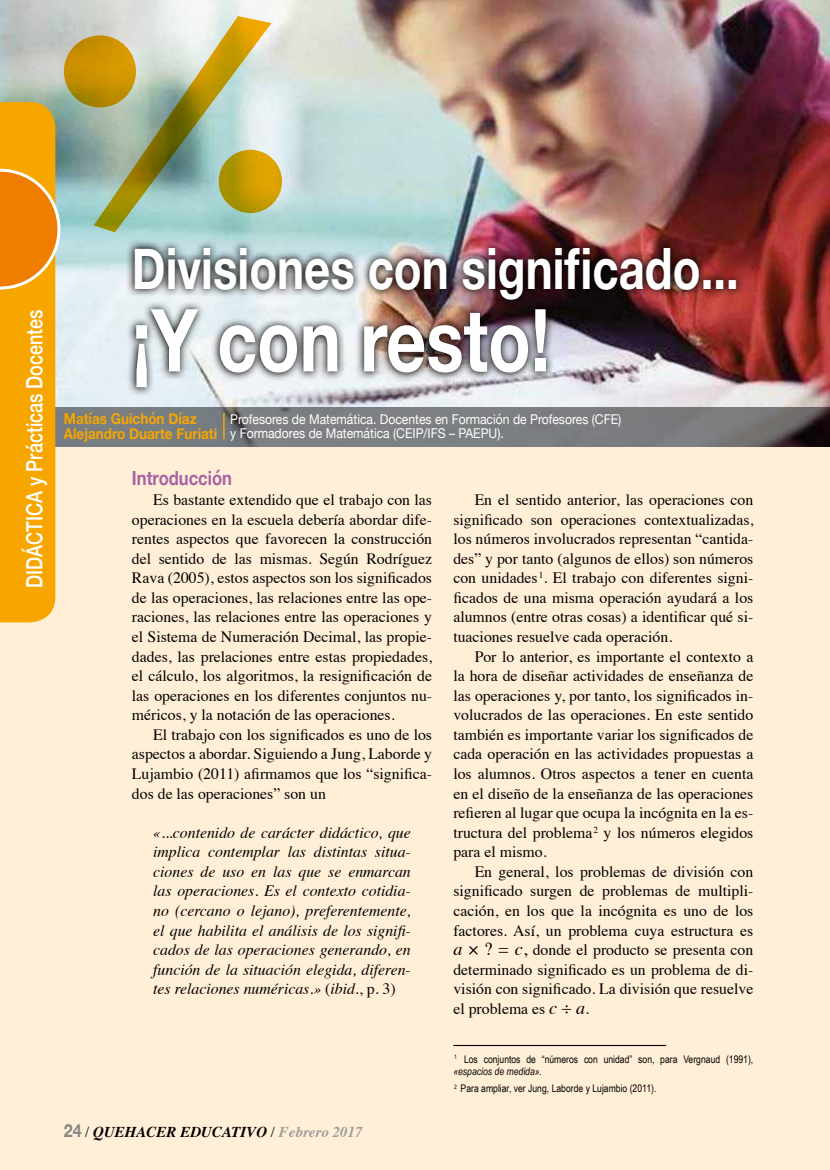
<style>
.page{position:relative;width:830px;height:1170px;background:#fff}
.page>*{position:absolute;margin:0;border:0;box-sizing:border-box;transform-origin:0 0}
.t1{font:700 87px "Helvetica Neue";color:#fff;scale:.8 1}
.t2{font:700 57px "Helvetica Neue";color:#fff;scale:.8 1}
.t3{font:500 22.5px "Helvetica Neue";color:#fff;scale:.8 1}
.t4{font:700 19.5px "Helvetica Neue";color:#a863a5;scale:.85 1}
.t5{font:15.75px/19.5px "Times";color:#000;text-align:justify}
.t6{font:italic 15.75px/19.5px "Times";color:#000;text-align:justify}
.t7{font:700 15px/15px "Helvetica Neue";color:#f7a600;scale:.9 1}
.t8{font:italic 700 15px "Times";color:#000}
.t9{font:13.5px/13.5px "Helvetica Neue";color:#fff;scale:.9 1}
.t10{font:10.5px/12.6px "Arial Narrow";color:#000}
.s1{font-style:normal}
.s2{font-family:"Helvetica Neue";font-style:normal;font-size:18px;color:#878787}
.s3{font-weight:400;font-style:normal}
.s4{color:#9d9d9c}
.s5{font-style:italic;font-size:18px}
.s6{font-size:18px}
.s7{font-size:18.75px}
.s8{font-style:italic}
</style>
<div class="page">
<div style="left:0;top:0;width:829px;height:1169px;background:#ffefd6"></div>
<img style="left:0;top:0;width:829px;height:407px">
<svg style="left:60px;top:407px;width:769px;height:39px;background:#75777a"></svg>
<hr style="left:453px;top:1044px;width:213px;height:1px;background:#000">
<img style="left:126px;top:239px;width:618px;height:157px">
<svg style="left:223px;top:413px;width:1px;height:26px"></svg>
<svg style="left:94px;top:16px;width:177px;height:216px;background:#b1bfa0"></svg>
<svg style="left:64px;top:35px;width:72px;height:72px;background:#c69001"></svg>
<svg style="left:218px;top:150px;width:64px;height:63px;background:#c39b03"></svg>
<svg style="left:0;top:102px;width:60px;height:520px;background:#efa21f"></svg>
<div style="left:14px;top:302px;width:41px;height:293px;background:#f7a600"></div>
<h3 class="t3" style="left:16px;top:588px;width:350px;rotate:-90deg">DIDÁCTICA y Prácticas Docentes</h3>
<h2 class="t2" style="left:132px;top:224px;width:759px">Divisiones con significado...</h2>
<h1 class="t1" style="left:132px;top:272px;width:524px">¡Y con resto!</h1>
<p class="t9" style="left:230px;top:413px;width:436px">Profesores de Matemática. Docentes en Formación de Profesores (CFE) y Formadores de Matemática (CEIP/IFS – PAEPU).</p>
<p class="t7" style="left:64px;top:412px;width:172px">Matías Guichón Díaz<br>Alejandro Duarte Furiati</p>
<p class="t4" style="left:132px;top:463px;width:119px">Introducción</p>
<p class="t5" style="left:132px;top:488px;width:301px;text-indent:21px">Es bastante extendido que el trabajo con las operaciones en la escuela debería abordar dife&shy;rentes aspectos que favorecen la construcción del sentido de las mismas. Según Rodríguez Rava (2005), estos aspectos son los significados de las operaciones, las relaciones entre las ope&shy;raciones, las relaciones entre las operaciones y el Sistema de Numeración Decimal, las propie&shy;dades, las prelaciones entre estas propiedades, el cálculo, los algoritmos, la resignificación de las operaciones en los diferentes conjuntos nu&shy;méricos, y la notación de las operaciones.</p>
<p class="t5" style="left:132px;top:723px;width:301px;text-indent:21px">El trabajo con los significados es uno de los aspectos a abordar. Siguiendo a Jung, Laborde y Lujambio (2011) afirmamos que los “significa&shy;dos de las operaciones” son un</p>
<p class="t6" style="left:153px;top:821px;width:259px">«...contenido de carácter didáctico, que implica contemplar las distintas situa&shy;ciones de uso en las que se enmarcan las operaciones. Es el contexto cotidia&shy;no (cercano o lejano), preferentemente, el que habilita el análisis de los signifi&shy;cados de las operaciones generando, en función de la situación elegida, diferen&shy;tes relaciones numéricas.» <span class="s1">(</span>ibid.<span class="s1">, p. 3)</span></p>
<p class="t8" style="left:64px;top:1117px;width:300px"><span class="s2">24</span> <span class="s3">/</span> QUEHACER EDUCATIVO <span class="s3">/</span> <span class="s4">Febrero 2017</span></p>
<p class="t5" style="left:453px;top:488px;width:301px;text-indent:21px">En el sentido anterior, las operaciones con significado son operaciones contextualizadas, los números involucrados representan “cantida&shy;des” y por tanto (algunos de ellos) son números con unidades<sup>1</sup>. El trabajo con diferentes signi&shy;ficados de una misma operación ayudará a los alumnos (entre otras cosas) a identificar qué si&shy;tuaciones resuelve cada operación.</p>
<p class="t5" style="left:453px;top:645px;width:301px;text-indent:21px">Por lo anterior, es importante el contexto a la hora de diseñar actividades de enseñanza de las operaciones y, por tanto, los significados in&shy;volucrados de las operaciones. En este sentido también es importante variar los significados de cada operación en las actividades propuestas a los alumnos. Otros aspectos a tener en cuenta en el diseño de la enseñanza de las operaciones refieren al lugar que ocupa la incógnita en la es&shy;tructura del problema<sup>2</sup> y los números elegidos para el mismo.</p>
<p class="t5" style="left:453px;top:860px;width:301px;text-indent:21px">En general, los problemas de división con significado surgen de problemas de multipli&shy;cación, en los que la incógnita es uno de los factores. Así, un problema cuya estructura es <span class="s5">a</span> <span class="s6">× ? =</span> <span class="s5">c</span><span class="s7">,</span> donde el producto se presenta con determinado significado es un problema de di&shy;visión con significado. La división que resuelve el problema es <span class="s5">c</span> <span class="s6">÷</span> <span class="s5">a</span>.</p>
<p class="t10" style="left:453px;top:1051px;width:301px"><sup>1</sup> Los conjuntos de “números con unidad” son, para Vergnaud (1991), <span class="s8">«espacios de medida».</span></p>
<p class="t10" style="left:454px;top:1081px;width:204px"><sup>2</sup> Para ampliar, ver Jung, Laborde y Lujambio (2011).</p>
</div>
